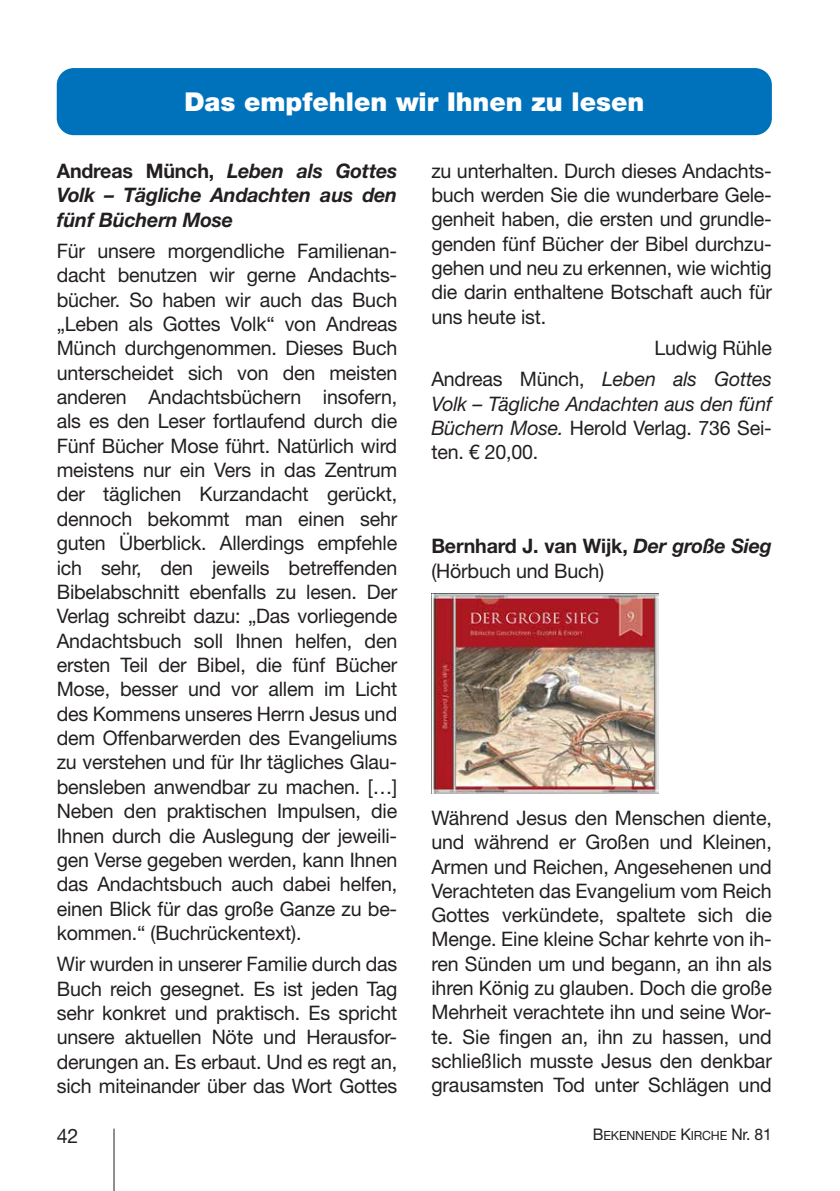
<style>
.page{position:relative;width:840px;height:1191px;background:#fff}
.page>*{position:absolute;margin:0;border:0;box-sizing:border-box;transform-origin:0 0}
.t1{font:900 26px "Helvetica Neue LT Std";color:#fff}
.t2{font:20px/24.4px "Helvetica Neue LT Std";letter-spacing:-.01em;color:#231f20;text-align:justify}
.t3{font:italic 20px/24.2px "Helvetica Neue LT Std";letter-spacing:-.01em;color:#231f20;text-align:justify}
.t4{font:italic 700 20px/24.4px "Helvetica Neue LT Std";letter-spacing:-.01em;color:#231f20;text-align:justify}
.t5{font:700 20px/24.2px "Helvetica Neue LT Std";letter-spacing:-.01em;color:#231f20}
.t6{font:12.6px "Helvetica Neue LT Std";letter-spacing:-.015em;color:#231f20}
.s1{font-style:normal}
.s2{font-style:italic}
.s3{font-weight:400}
.s4{font-size:16px}
</style>
<div class="page">
<hr style="left:113px;top:1128px;width:1px;height:63px;background:#231f20">
<div style="left:57px;top:68px;width:714px;height:67px;background:#0072bc;border-radius:17px"></div>
<img style="left:431px;top:593px;width:227px;height:200px">
<h1 class="t1" style="left:184px;top:86px;width:461px">Das empfehlen wir Ihnen zu lesen</h1>
<p class="t4" style="left:57px;top:158px;width:342px"><span class="s1">Andreas Münch,</span> Leben als Gottes Volk – Tägliche Andachten aus den fünf Büchern Mose</p>
<p class="t2" style="left:57px;top:238px;width:342px">Für unsere morgendliche Familienan&shy;dacht benutzen wir gerne Andachts&shy;bücher. So haben wir auch das Buch „Leben als Gottes Volk“ von Andreas Münch durchgenommen. Dieses Buch unterscheidet sich von den meisten anderen Andachtsbüchern insofern, als es den Leser fortlaufend durch die Fünf Bücher Mose führt. Natürlich wird meistens nur ein Vers in das Zentrum der täglichen Kurzandacht gerückt, dennoch bekommt man einen sehr guten Überblick. Allerdings empfehle ich sehr, den jeweils betreffenden Bibelabschnitt ebenfalls zu lesen. Der Verlag schreibt dazu: „Das vorliegende Andachtsbuch soll Ihnen helfen, den ersten Teil der Bibel, die fünf Bücher Mose, besser und vor allem im Licht des Kommens unseres Herrn Jesus und dem Offenbarwerden des Evangeliums zu verstehen und für Ihr tägliches Glau&shy;bensleben anwendbar zu machen. […] Neben den praktischen Impulsen, die Ihnen durch die Auslegung der jeweili&shy;gen Verse gegeben werden, kann Ihnen das Andachtsbuch auch dabei helfen, einen Blick für das große Ganze zu be&shy;kommen.“ (Buchrückentext).</p>
<p class="t2" style="left:57px;top:951px;width:342px">Wir wurden in unserer Familie durch das Buch reich gesegnet. Es ist jeden Tag sehr konkret und praktisch. Es spricht unsere aktuellen Nöte und Herausfor&shy;derungen an. Es erbaut. Und es regt an, sich miteinander über das Wort Gottes</p>
<p class="t2" style="left:431px;top:158px;width:342px">zu unterhalten. Durch dieses Andachts&shy;buch werden Sie die wunderbare Gele&shy;genheit haben, die ersten und grundle&shy;genden fünf Bücher der Bibel durchzu&shy;gehen und neu zu erkennen, wie wichtig die darin enthaltene Botschaft auch für uns heute ist.</p>
<p class="t2" style="left:431px;top:332px;width:342px;line-height:31.4px;text-align:right">Ludwig Rühle<br>Andreas Münch, <span class="s2">Leben als Gottes</span></p>
<p class="t3" style="left:431px;top:391px;width:342px">Volk – Tägliche Andachten aus den fünf Büchern Mose. <span class="s1">Herold Verlag. 736 Sei&shy;ten. € 20,00.</span></p>
<p class="t5" style="left:431px;top:533px;width:342px">Bernhard J. van Wijk, <span class="s2">Der große Sieg </span><span class="s3">(Hörbuch und Buch)</span></p>
<p class="t2" style="left:431px;top:805px;width:342px">Während Jesus den Menschen diente, und während er Großen und Kleinen, Armen und Reichen, Angesehenen und Verachteten das Evangelium vom Reich Gottes verkündete, spaltete sich die Menge. Eine kleine Schar kehrte von ih&shy;ren Sünden um und begann, an ihn als ihren König zu glauben. Doch die große Mehrheit verachtete ihn und seine Wor&shy;te. Sie fingen an, ihn zu hassen, und schließlich musste Jesus den denkbar grausamsten Tod unter Schlägen und</p>
<p class="t2" style="left:57px;top:1123px;width:23px">42</p>
<p class="t6" style="left:592px;top:1128px;width:180px"><span class="s4">B</span>EKENNENDE <span class="s4">K</span>IRCHE <span class="s4">Nr. 81</span></p>
</div>
